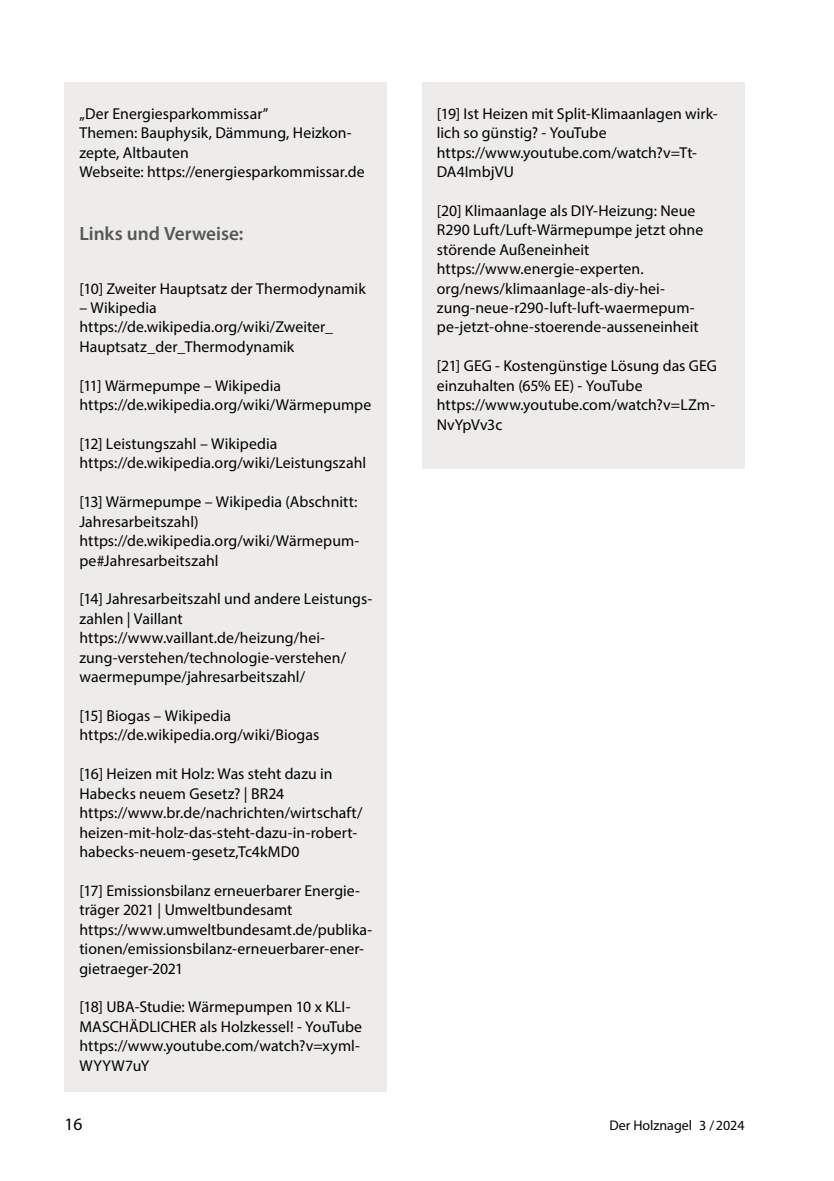
<style>
.page{position:relative;width:834px;height:1181px;background:#fff}
.page>*{position:absolute;margin:0;border:0;box-sizing:border-box;transform-origin:0 0}
.t1{font:600 19.25px "Myriad Pro";letter-spacing:-.005em;color:#575756}
.t2{font:17.5px "Myriad Pro";color:#000}
.t3{font:15.75px/19.4px "Myriad Pro";letter-spacing:.005em;color:#000}
.t4{font:14px "Myriad Pro";color:#000}
</style>
<div class="page">
<div style="left:64px;top:82px;width:323px;height:1009px;background:#edeceb"></div>
<div style="left:422px;top:82px;width:322px;height:386px;background:#edeceb"></div>
<p class="t3" style="left:79px;top:103px;width:287px">„Der Energiesparkommissar”<br>Themen: Bauphysik, Dämmung, Heizkon&shy;zepte, Altbauten<br>Webseite: https://energiesparkommissar.de</p>
<p class="t1" style="left:79px;top:222px;width:165px">Links und Verweise:</p>
<p class="t3" style="left:79px;top:278px;width:288px">[10] Zweiter Hauptsatz der Thermodynamik</p>
<p class="t3" style="left:79px;top:298px;width:255px">– Wikipedia https://de.wikipedia.org/wiki/Zweiter_<br>Hauptsatz_der_Thermodynamik</p>
<p class="t3" style="left:79px;top:375px;width:293px">[11] Wärmepumpe – Wikipedia https://de.wikipedia.org/wiki/Wärmepumpe</p>
<p class="t3" style="left:79px;top:434px;width:288px">[12] Leistungszahl – Wikipedia https://de.wikipedia.org/wiki/Leistungszahl</p>
<p class="t3" style="left:79px;top:492px;width:281px">[13] Wärmepumpe – Wikipedia (Abschnitt:<br>Jahresarbeitszahl) https://de.wikipedia.org/wiki/Wärmepum&shy;pe#Jahresarbeitszahl</p>
<p class="t3" style="left:79px;top:589px;width:294px">[14] Jahresarbeitszahl und andere Leistungs&shy;zahlen | Vaillant https://www.vaillant.de/heizung/hei&shy;zung-verstehen/technologie-verstehen/ waermepumpe/jahresarbeitszahl/</p>
<p class="t3" style="left:79px;top:706px;width:241px">[15] Biogas – Wikipedia https://de.wikipedia.org/wiki/Biogas</p>
<p class="t3" style="left:79px;top:764px;width:285px">[16] Heizen mit Holz: Was steht dazu in Habecks neuem Gesetz? | BR24 https://www.br.de/nachrichten/wirtschaft/ heizen-mit-holz-das-steht-dazu-in-robert&shy;habecks-neuem-gesetz,Tc4kMD0</p>
<p class="t3" style="left:79px;top:880px;width:294px">[17] Emissionsbilanz erneuerbarer Energie&shy;träger 2021 | Umweltbundesamt https://www.umweltbundesamt.de/publika&shy;tionen/emissionsbilanz-erneuerbarer-ener&shy;gietraeger-2021</p>
<p class="t3" style="left:79px;top:997px;width:284px">[18] UBA-Studie: Wärmepumpen 10 x KLI-MASCHÄDLICHER als Holzkessel! - YouTube https://www.youtube.com/watch?v=xyml-WYYW7uY</p>
<p class="t3" style="left:437px;top:103px;width:282px">[19] Ist Heizen mit Split-Klimaanlagen wirk&shy;lich so günstig? - YouTube https://www.youtube.com/watch?v=Tt-<br>DA4ImbjVU</p>
<p class="t3" style="left:437px;top:201px;width:268px">[20] Klimaanlage als DIY-Heizung: Neue R290 Luft/Luft-Wärmepumpe jetzt ohne störende Außeneinheit https://www.energie-experten. org/news/klimaanlage-als-diy-hei&shy;zung-neue-r290-luft-luft-waermepum&shy;pe-jetzt-ohne-stoerende-ausseneinheit</p>
<p class="t3" style="left:437px;top:356px;width:282px">[21] GEG - Kostengünstige Lösung das GEG einzuhalten (65% EE) - YouTube https://www.youtube.com/watch?v=LZm-<br>NvYpVv3c</p>
<p class="t2" style="left:64px;top:1113px;width:19px">16</p>
<p class="t4" style="left:609px;top:1116px;width:137px">Der Holznagel 3 /2024</p>
</div>
